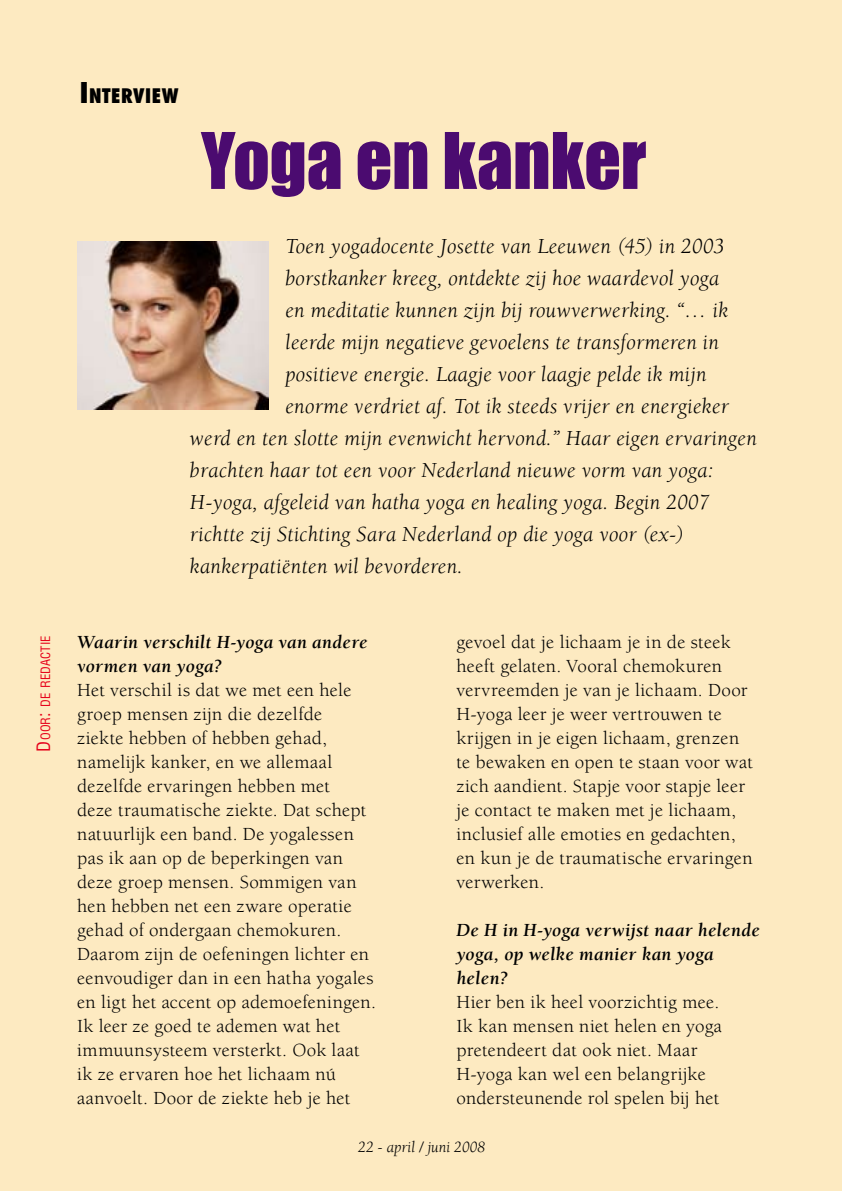
<style>
.page{position:relative;width:842px;height:1191px;background:#fdeac1}
.page>*{position:absolute;margin:0;border:0;box-sizing:border-box;transform-origin:0 0}
.t1{font:72px "Impact";letter-spacing:-.005em;color:#4b0b70}
.t2{font:italic 22px "Berkeley";letter-spacing:.015em;color:#000}
.t3{font:800 condensed 19.6px "Futura";letter-spacing:.03em;color:#000}
.t4{font:19px/24px "Berkeley";letter-spacing:.015em;color:#000}
.t5{font:italic 700 19px/24px "Berkeley";letter-spacing:.01em;color:#000}
.t6{font:italic 16px "Berkeley";color:#000}
.t7{font:condensed 12.6px "Helvetica";letter-spacing:.015em;color:#e60019}
.s1{font-size:18px}
.s2{font-size:28px}
</style>
<div class="page">
<img style="left:77px;top:241px;width:191px;height:168px">
<p class="t7" style="left:38px;top:751px;width:118px;rotate:-90deg"><span class="s1">D</span>oor<span class="s1">:</span> de redactie</p>
<p class="t3" style="left:80px;top:82px;width:100px"><span class="s2">I</span>NTERVIEW</p>
<h1 class="t1" style="left:201px;top:116px;width:447px">Yoga en kanker</h1>
<p class="t2" style="left:285px;top:235px;width:441px">Toen yogadocente Josette van Leeuwen (45) in 2003</p>
<p class="t2" style="left:285px;top:267px;width:436px">borstkanker kreeg, ontdekte zij hoe waardevol yoga</p>
<p class="t2" style="left:285px;top:299px;width:444px">en meditatie kunnen zijn bij rouwverwerking. “… ik</p>
<p class="t2" style="left:285px;top:331px;width:435px">leerde mijn negatieve gevoelens te transformeren in</p>
<p class="t2" style="left:285px;top:363px;width:423px">positieve energie. Laagje voor laagje pelde ik mijn</p>
<p class="t2" style="left:285px;top:395px;width:445px">enorme verdriet af. Tot ik steeds vrijer en energieker</p>
<p class="t2" style="left:190px;top:427px;width:568px">werd en ten slotte mijn evenwicht hervond.” Haar eigen ervaringen</p>
<p class="t2" style="left:190px;top:459px;width:525px">brachten haar tot een voor Nederland nieuwe vorm van yoga:</p>
<p class="t2" style="left:190px;top:491px;width:521px">H-yoga, afgeleid van hatha yoga en healing yoga. Begin 2007</p>
<p class="t2" style="left:190px;top:523px;width:495px">richtte zij Stichting Sara Nederland op die yoga voor (ex-)</p>
<p class="t2" style="left:190px;top:555px;width:274px">kankerpatiënten wil bevorderen.</p>
<p class="t5" style="left:77px;top:630px;width:292px">Waarin verschilt H-yoga van andere vormen van yoga?</p>
<p class="t4" style="left:77px;top:678px;width:300px">Het verschil is dat we met een hele groep mensen zijn die dezelfde<br>ziekte hebben of hebben gehad, namelijk kanker, en we allemaal dezelfde ervaringen hebben met<br>deze traumatische ziekte. Dat schept natuurlijk een band. De yogalessen pas ik aan op de beperkingen van deze groep mensen. Sommigen van hen hebben net een zware operatie gehad of ondergaan chemokuren.<br>Daarom zijn de oefeningen lichter en eenvoudiger dan in een hatha yogales en ligt het accent op ademoefeningen.<br>Ik leer ze goed te ademen wat het immuunsysteem versterkt. Ook laat ik ze ervaren hoe het lichaam nú aanvoelt. Door de ziekte heb je het</p>
<p class="t4" style="left:456px;top:630px;width:298px">gevoel dat je lichaam je in de steek heeft gelaten. Vooral chemokuren vervreemden je van je lichaam. Door H-yoga leer je weer vertrouwen te krijgen in je eigen lichaam, grenzen te bewaken en open te staan voor wat zich aandient. Stapje voor stapje leer je contact te maken met je lichaam, inclusief alle emoties en gedachten, en kun je de traumatische ervaringen verwerken.</p>
<p class="t5" style="left:456px;top:918px;width:305px">De H in H-yoga verwijst naar helende yoga, op welke manier kan yoga helen?</p>
<p class="t4" style="left:456px;top:990px;width:267px">Hier ben ik heel voorzichtig mee.<br>Ik kan mensen niet helen en yoga pretendeert dat ook niet. Maar<br>H-yoga kan wel een belangrijke ondersteunende rol spelen bij het</p>
<p class="t6" style="left:358px;top:1139px;width:128px">22 - april / juni 2008</p>
</div>
